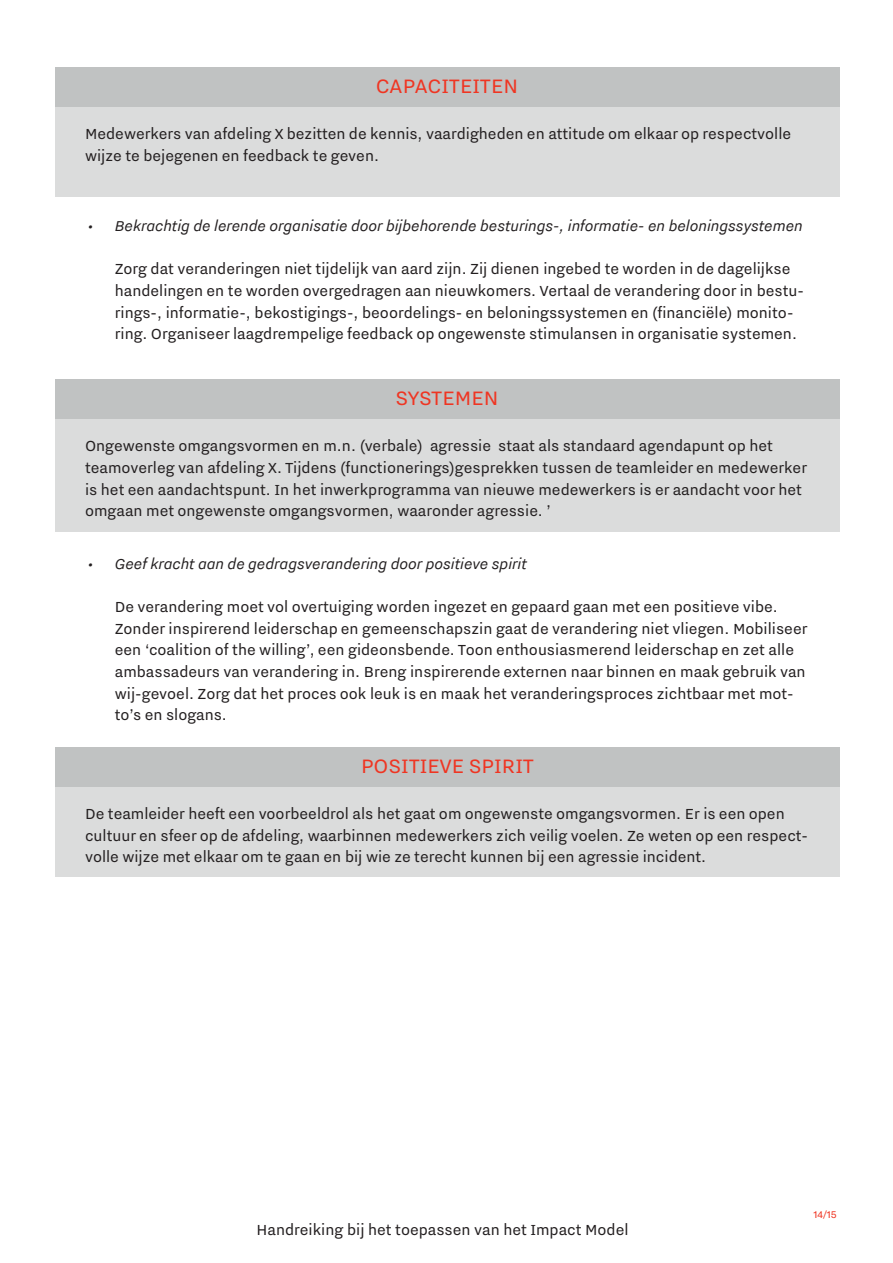
<style>
.page{position:relative;width:893px;height:1263px;background:#fff}
.page>*{position:absolute;margin:0;border:0;box-sizing:border-box;transform-origin:0 0}
.t1{font:24px "Nitti Grotesk";letter-spacing:-.005em;color:#ef3522}
.t2{font:18px/21.6px "Nitti Grotesk";color:#231f20}
.t3{font:italic 18px "Nitti Grotesk";color:#231f20}
.t4{font:12px "Nitti Grotesk";color:#ef3522}
</style>
<div class="page">
<div style="left:55px;top:67px;width:785px;height:130px;background:#dbdcdc"></div>
<div style="left:55px;top:67px;width:785px;height:40px;background:#c0c2c2"></div>
<div style="left:55px;top:379px;width:785px;height:152px;background:#dbdcdc"></div>
<div style="left:55px;top:379px;width:785px;height:40px;background:#c0c2c2"></div>
<div style="left:55px;top:747px;width:785px;height:130px;background:#dbdcdc"></div>
<div style="left:55px;top:747px;width:785px;height:40px;background:#c0c2c2"></div>
<h1 class="t1" style="left:376px;top:73px;width:144px">CAPACITEITEN</h1>
<p class="t2" style="left:85px;top:123px;width:708px">Medewerkers van afdeling X bezitten de kennis, vaardigheden en attitude om elkaar op respectvolle wijze te bejegenen en feedback te geven.</p>
<p class="t3" style="left:88px;top:216px;width:716px">• Bekrachtig de lerende organisatie door bijbehorende besturings-, informatie- en beloningssystemen</p>
<p class="t2" style="left:115px;top:258px;width:691px">Zorg dat veranderingen niet tijdelijk van aard zijn. Zij dienen ingebed te worden in de dagelijkse handelingen en te worden overgedragen aan nieuwkomers. Vertaal de verandering door in bestu&shy;rings-, informatie-, bekostigings-, beoordelings- en beloningssystemen en (financiële) monito&shy;ring. Organiseer laagdrempelige feedback op ongewenste stimulansen in organisatie systemen.</p>
<h1 class="t1" style="left:396px;top:385px;width:105px">SYSTEMEN</h1>
<p class="t2" style="left:85px;top:435px;width:723px">Ongewenste omgangsvormen en m.n. (verbale) agressie staat als standaard agendapunt op het teamoverleg van afdeling X. Tijdens (functionerings)gesprekken tussen de teamleider en medewerker is het een aandachtspunt. In het inwerkprogramma van nieuwe medewerkers is er aandacht voor het omgaan met ongewenste omgangsvormen, waaronder agressie. ’</p>
<p class="t3" style="left:88px;top:553px;width:440px">• Geef kracht aan de gedragsverandering door positieve spirit</p>
<p class="t2" style="left:115px;top:595px;width:694px">De verandering moet vol overtuiging worden ingezet en gepaard gaan met een positieve vibe.<br>Zonder inspirerend leiderschap en gemeenschapszin gaat de verandering niet vliegen. Mobiliseer een ‘coalition of the willing’, een gideonsbende. Toon enthousiasmerend leiderschap en zet alle ambassadeurs van verandering in. Breng inspirerende externen naar binnen en maak gebruik van wij-gevoel. Zorg dat het proces ook leuk is en maak het veranderingsproces zichtbaar met mot&shy;to’s en slogans.</p>
<h1 class="t1" style="left:361px;top:752px;width:174px">POSITIEVE SPIRIT</h1>
<p class="t2" style="left:85px;top:802px;width:724px">De teamleider heeft een voorbeeldrol als het gaat om ongewenste omgangsvormen. Er is een open cultuur en sfeer op de afdeling, waarbinnen medewerkers zich veilig voelen. Ze weten op een respect&shy;volle wijze met elkaar om te gaan en bij wie ze terecht kunnen bij een agressie incident.</p>
<p class="t2" style="left:257px;top:1218px;width:373px">Handreiking bij het toepassen van het Impact Model</p>
<p class="t4" style="left:813px;top:1208px;width:25px">14/15</p>
</div>
